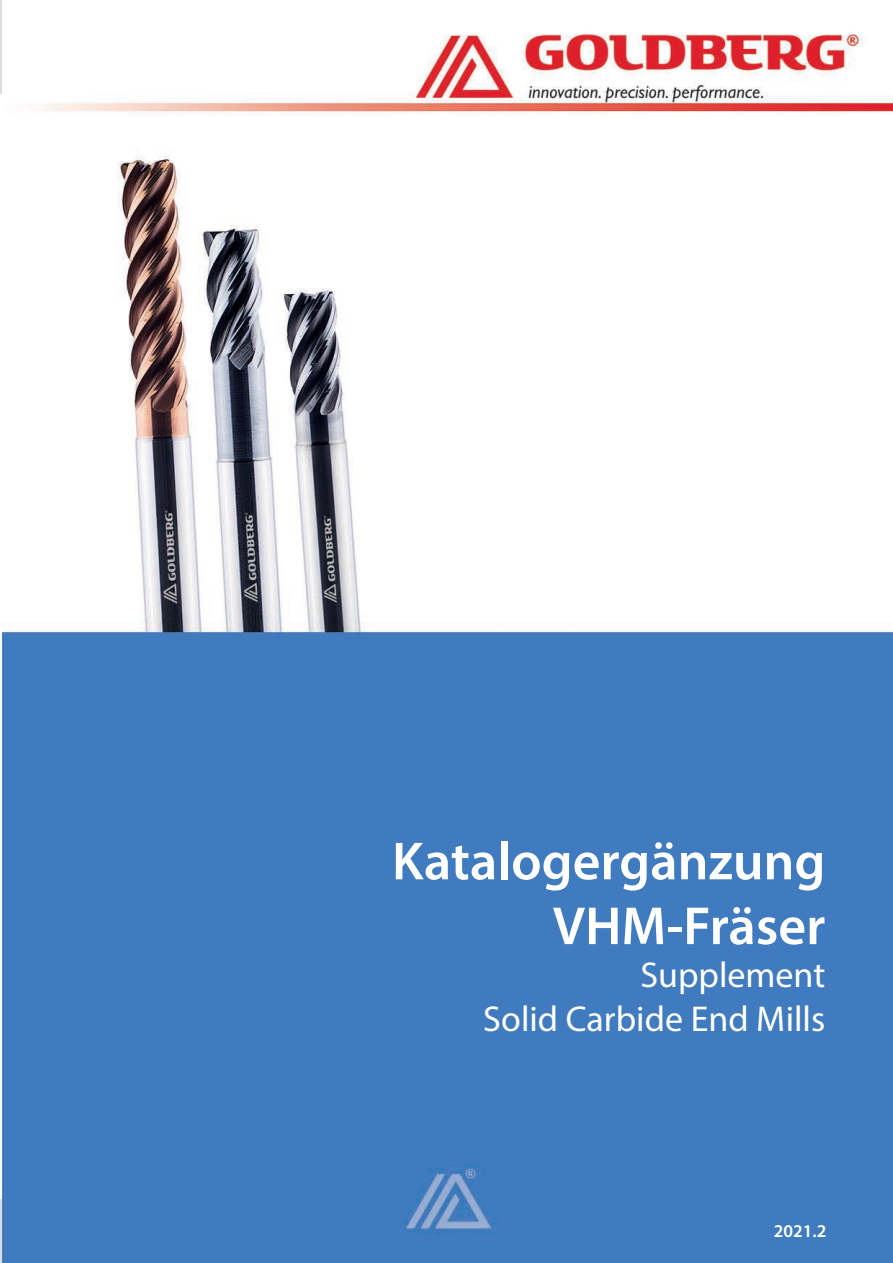
<style>
.page{position:relative;width:893px;height:1263px;background:#fff}
.page>*{position:absolute;margin:0;border:0;box-sizing:border-box;transform-origin:0 0}
.t1{font:600 54px/64.8px "Myriad Pro";color:#fff;text-align:right}
.t2{font:36px/43.2px "Myriad Pro";color:#fff;text-align:right}
.t3{font:600 18px "Myriad Pro";color:#fff}
</style>
<div class="page">
<img style="left:2px;top:34px;width:891px;height:1229px">
<h1 class="t1" style="left:392px;top:827px;width:435px">Katalogergänzung<br>VHM-Fräser</h1>
<p class="t2" style="left:483px;top:953px;width:344px">Supplement<br>Solid Carbide End Mills</p>
<p class="t3" style="left:774px;top:1220px;width:54px">2021.2</p>
</div>
